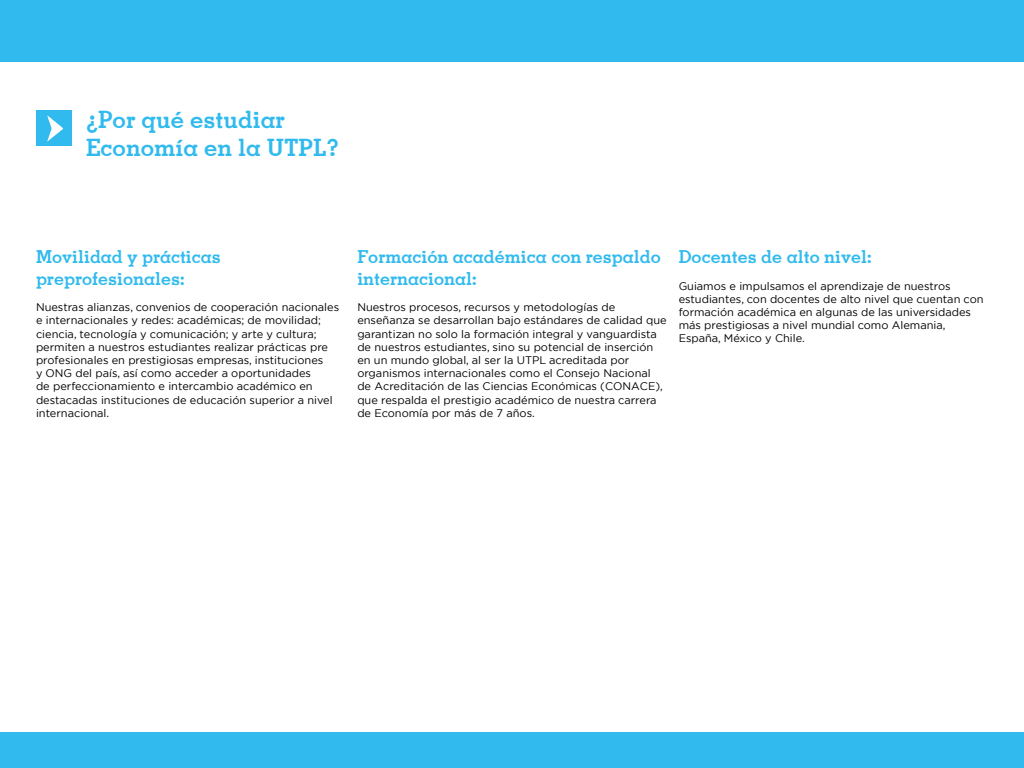
<style>
.page{position:relative;width:1024px;height:768px;background:#fff}
.page>*{position:absolute;margin:0;border:0;box-sizing:border-box;transform-origin:0 0}
.t1{font:700 24px/28.8px "Memphis";color:#30baed}
.t2{font:700 18px/21.6px "Memphis";color:#30baed}
.t3{font:11px/13.2px "Gotham";color:#000}
</style>
<div class="page">
<div style="left:0;top:0;width:1024px;height:62px;background:#30baed"></div>
<div style="left:36px;top:110px;width:35px;height:35px;background:#30baed"></div>
<svg style="left:47px;top:116px;width:16px;height:25px"></svg>
<div style="left:0;top:732px;width:1024px;height:36px;background:#30baed"></div>
<h1 class="t1" style="left:86px;top:104px;width:254px">¿Por qué estudiar<br>Economía en la UTPL?</h1>
<h2 class="t2" style="left:36px;top:246px;width:186px">Movilidad y prácticas preprofesionales:</h2>
<p class="t3" style="left:36px;top:301px;width:305px">Nuestras alianzas, convenios de cooperación nacionales e internacionales y redes: académicas; de movilidad; ciencia, tecnología y comunicación; y arte y cultura; permiten a nuestros estudiantes realizar prácticas pre profesionales en prestigiosas empresas, instituciones<br>y ONG del país, así como acceder a oportunidades<br>de perfeccionamiento e intercambio académico en destacadas instituciones de educación superior a nivel internacional.</p>
<h2 class="t2" style="left:357px;top:246px;width:305px">Formación académica con respaldo internacional:</h2>
<p class="t3" style="left:357px;top:301px;width:311px">Nuestros procesos, recursos y metodologías de enseñanza se desarrollan bajo estándares de calidad que garantizan no solo la formación integral y vanguardista de nuestros estudiantes, sino su potencial de inserción en un mundo global, al ser la UTPL acreditada por organismos internacionales como el Consejo Nacional de Acreditación de las Ciencias Económicas (CONACE), que respalda el prestigio académico de nuestra carrera de Economía por más de 7 años.</p>
<h2 class="t2" style="left:679px;top:246px;width:195px">Docentes de alto nivel:</h2>
<p class="t3" style="left:679px;top:279px;width:306px">Guiamos e impulsamos el aprendizaje de nuestros estudiantes, con docentes de alto nivel que cuentan con formación académica en algunas de las universidades más prestigiosas a nivel mundial como Alemania, España, México y Chile.</p>
</div>
